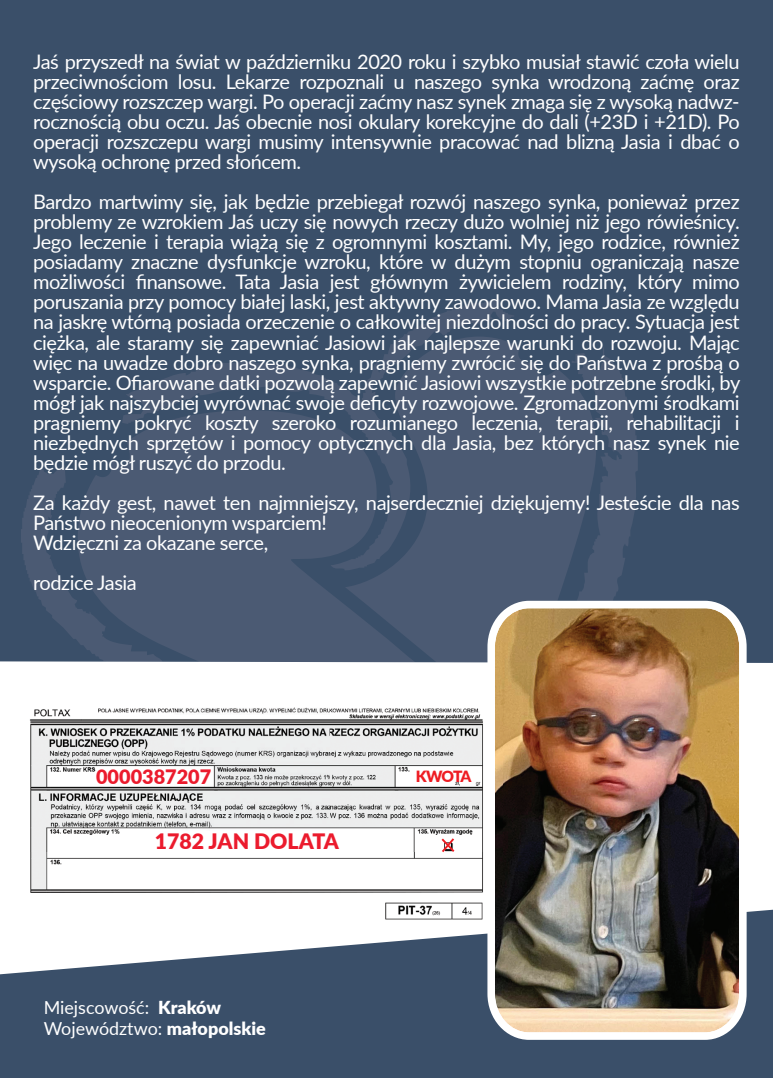
<style>
.page{position:relative;width:773px;height:1078px;background:#fff}
.page>*{position:absolute;margin:0;border:0;box-sizing:border-box;transform-origin:0 0}
.t1{font:900 21.25px "Lato";color:#eb1b2d}
.t2{font:20px/20px "Lato";letter-spacing:-.025em;color:#fff;text-align:justify}
.t3{font:900 19.75px "Lato";color:#eb1b2d}
.t4{font:18px/21.5px "Lato";color:#fff}
.t5{font:900 15.5px "Lato";letter-spacing:-.07em;color:#ee1d23}
.s1{font-weight:900}
</style>
<div class="page">
<div style="left:0;top:0;width:772px;height:785px;background:#3a4f69"></div>
<svg style="left:21px;top:299px;width:616px;height:362px;fill:#4a5972"></svg>
<svg style="left:78px;top:410px;width:337px;height:251px;fill:#4b5a73"></svg>
<div style="left:0;top:661px;width:772px;height:124px;background:#fff"></div>
<svg style="left:0;top:909px;width:772px;height:168px;fill:#3a4f69"></svg>
<img style="left:487px;top:600px;width:259px;height:439px">
<img style="left:18px;top:704px;width:484px;height:221px">
<svg style="left:441px;top:838px;width:13px;height:14px"></svg>
<p class="t2" style="left:33px;top:51px;width:708px">Jaś przyszedł na świat w październiku 2020 roku i szybko musiał stawić czoła wielu przeciwnościom losu. Lekarze rozpoznali u naszego synka wrodzoną zaćmę oraz częściowy rozszczep wargi. Po operacji zaćmy nasz synek zmaga się z wysoką nadwz&shy;rocznością obu oczu. Jaś obecnie nosi okulary korekcyjne do dali (+23D i +21D). Po operacji rozszczepu wargi musimy intensywnie pracować nad blizną Jasia i dbać o wysoką ochronę przed słońcem.</p>
<p class="t2" style="left:33px;top:191px;width:708px">Bardzo martwimy się, jak będzie przebiegał rozwój naszego synka, ponieważ przez problemy ze wzrokiem Jaś uczy się nowych rzeczy dużo wolniej niż jego rówieśnicy.<br>Jego leczenie i terapia wiążą się z ogromnymi kosztami. My, jego rodzice, również posiadamy znaczne dysfunkcje wzroku, które w dużym stopniu ograniczają nasze możliwości finansowe. Tata Jasia jest głównym żywicielem rodziny, który mimo poruszania przy pomocy białej laski, jest aktywny zawodowo. Mama Jasia ze względu na jaskrę wtórną posiada orzeczenie o całkowitej niezdolności do pracy. Sytuacja jest ciężka, ale staramy się zapewniać Jasiowi jak najlepsze warunki do rozwoju. Mając więc na uwadze dobro naszego synka, pragniemy zwrócić się do Państwa z prośbą o wsparcie. Ofiarowane datki pozwolą zapewnić Jasiowi wszystkie potrzebne środki, by mógł jak najszybciej wyrównać swoje deficyty rozwojowe. Zgromadzonymi środkami pragniemy pokryć koszty szeroko rozumianego leczenia, terapii, rehabilitacji i niezbędnych sprzętów i pomocy optycznych dla Jasia, bez których nasz synek nie będzie mógł ruszyć do przodu.</p>
<p class="t2" style="left:33px;top:491px;width:708px;text-align:left">Za każdy gest, nawet ten najmniejszy, najserdeczniej dziękujemy! Jesteście dla nas<br>Państwo nieocenionym wsparciem!<br>Wdzięczni za okazane serce,</p>
<p class="t2" style="left:33px;top:571px;width:105px">rodzice Jasia</p>
<p class="t3" style="left:96px;top:761px;width:117px">0000387207</p>
<p class="t5" style="left:416px;top:764px;width:57px">KWOTA</p>
<p class="t1" style="left:155px;top:825px;width:185px">1782 JAN DOLATA</p>
<p class="t4" style="left:44px;top:995px;width:223px">Miejscowość: <span class="s1">Kraków<br></span>Województwo: <span class="s1">małopolskie</span></p>
</div>
